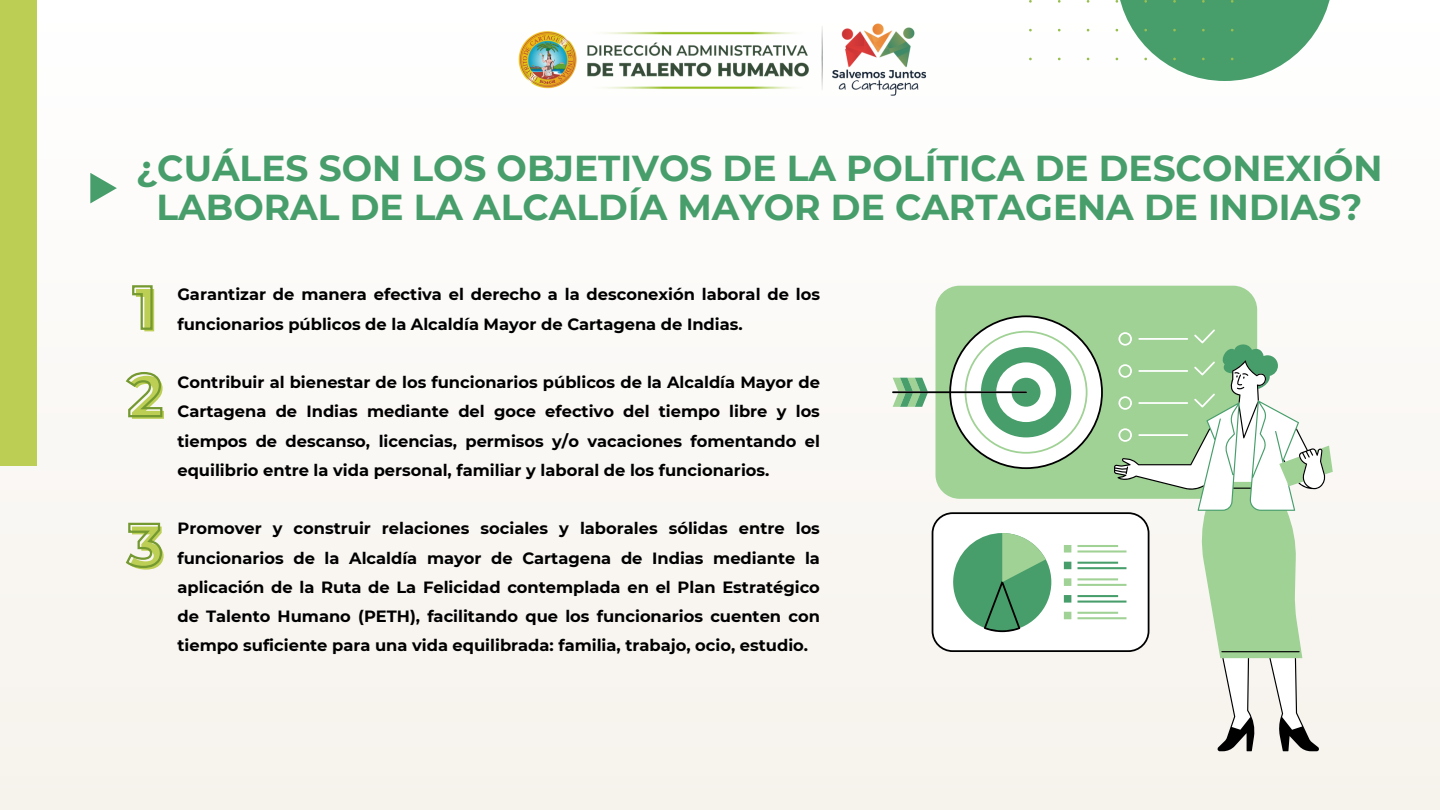
<style>
.page{position:relative;width:1440px;height:810px;background:#fbf9f6}
.page>*{position:absolute;margin:0;border:0;box-sizing:border-box;transform-origin:0 0}
.t1{font:700 60.5px "Montserrat";color:#bdce55}
.t2{font:700 36px/39px "Montserrat";color:#479e6b;text-align:center}
.t3{font:700 16.3px/29.2px "Montserrat";color:#000;text-align:justify}
</style>
<div class="page">
<svg style="left:1117px;top:0;width:213px;height:81px;fill:#479e6b"></svg>
<div style="left:0;top:0;width:37px;height:466px;background:#bdce55"></div>
<svg style="left:90px;top:173px;width:27px;height:30px"></svg>
<img style="left:518px;top:23px;width:409px;height:73px">
<svg style="left:935px;top:286px;width:398px;height:188px;fill:#a0d195"></svg>
<svg style="left:892px;top:315px;width:434px;height:436px"></svg>
<svg style="left:1002px;top:533px;width:44px;height:49px"></svg>
<svg style="left:125px;top:522px;width:38px;height:47px"></svg>
<svg style="left:132px;top:285px;width:21px;height:45px"></svg>
<svg style="left:125px;top:372px;width:38px;height:46px"></svg>
<p class="t2" style="left:136px;top:148px;width:1248px">¿CUÁLES SON LOS OBJETIVOS DE LA POLÍTICA DE DESCONEXIÓN<br>LABORAL DE LA ALCALDÍA MAYOR DE CARTAGENA DE INDIAS?</p>
<p class="t1" style="left:135px;top:273px;width:25px">1</p>
<p class="t3" style="left:177px;top:280px;width:644px">Garantizar de manera efectiva el derecho a la desconexión laboral de los funcionarios públicos de la Alcaldía Mayor de Cartagena de Indias.</p>
<p class="t1" style="left:130px;top:360px;width:37px">2</p>
<p class="t3" style="left:177px;top:368px;width:644px">Contribuir al bienestar de los funcionarios públicos de la Alcaldía Mayor de Cartagena de Indias mediante del goce efectivo del tiempo libre y los tiempos de descanso, licencias, permisos y/o vacaciones fomentando el equilibrio entre la vida personal, familiar y laboral de los funcionarios.</p>
<p class="t1" style="left:130px;top:510px;width:37px">3</p>
<p class="t3" style="left:177px;top:514px;width:644px">Promover y construir relaciones sociales y laborales sólidas entre los funcionarios de la Alcaldía mayor de Cartagena de Indias mediante la aplicación de la Ruta de La Felicidad contemplada en el Plan Estratégico de Talento Humano (PETH), facilitando que los funcionarios cuenten con tiempo suficiente para una vida equilibrada: familia, trabajo, ocio, estudio.</p>
</div>
